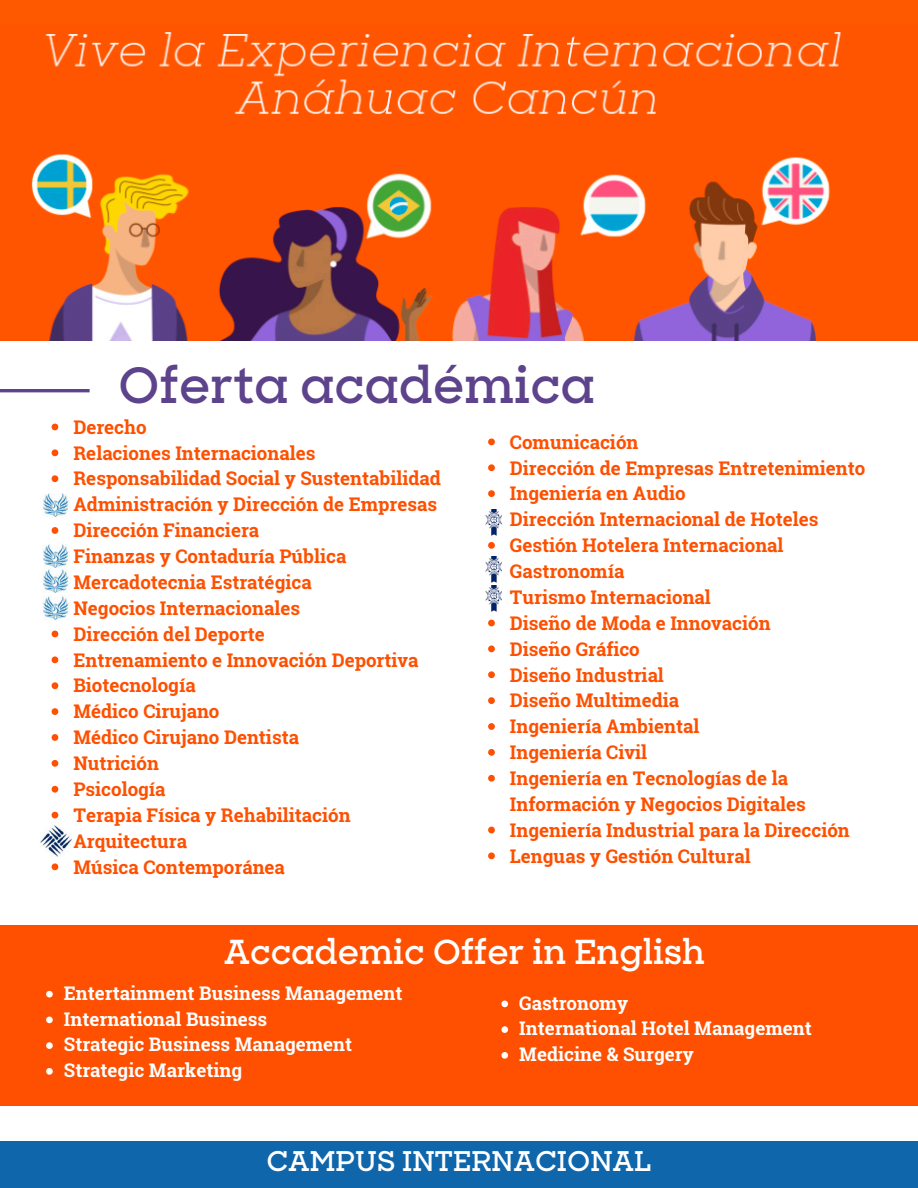
<style>
.page{position:relative;width:918px;height:1188px;background:#fff}
.page>*{position:absolute;margin:0;border:0;box-sizing:border-box;transform-origin:0 0}
.t1{font:600 48.6px "YEEXGQ Sharp Slab";color:#5d428c}
.t2{font:600 33.15px "Sharp Slab";color:#fff}
.t3{font:600 27.15px "YEEXGQ Sharp Slab";color:#fff}
.t4{font:700 18.75px/25.8px "Roboto Slab";color:#fe5000}
.t5{font:700 18.75px "Roboto Slab";color:#fff}
</style>
<div class="page">
<hr style="left:0;top:389px;width:90px;height:3px;background:#5d428c">
<div style="left:0;top:926px;width:918px;height:180px;background:#fe5000"></div>
<svg style="left:52px;top:424px;width:6px;height:6px"></svg>
<svg style="left:52px;top:449px;width:6px;height:7px"></svg>
<svg style="left:52px;top:475px;width:6px;height:7px"></svg>
<svg style="left:52px;top:527px;width:6px;height:7px"></svg>
<svg style="left:52px;top:631px;width:6px;height:6px"></svg>
<svg style="left:52px;top:656px;width:6px;height:7px"></svg>
<svg style="left:52px;top:682px;width:6px;height:7px"></svg>
<svg style="left:52px;top:708px;width:6px;height:7px"></svg>
<svg style="left:52px;top:734px;width:6px;height:7px"></svg>
<svg style="left:52px;top:760px;width:6px;height:7px"></svg>
<svg style="left:52px;top:786px;width:6px;height:7px"></svg>
<svg style="left:52px;top:812px;width:6px;height:6px"></svg>
<svg style="left:52px;top:863px;width:6px;height:7px"></svg>
<img style="left:40px;top:825px;width:32px;height:32px">
<img style="left:43px;top:493px;width:26px;height:24px">
<img style="left:43px;top:544px;width:26px;height:49px">
<img style="left:43px;top:596px;width:26px;height:24px">
<img style="left:485px;top:509px;width:17px;height:27px">
<img style="left:485px;top:556px;width:17px;height:27px">
<img style="left:485px;top:585px;width:17px;height:27px">
<div style="left:0;top:1142px;width:918px;height:46px;background:#0f66ab"></div>
<img style="left:0;top:24px;width:918px;height:316px">
<div style="left:0;top:0;width:918px;height:24px;background:#ff5900"></div>
<svg style="left:46px;top:991px;width:7px;height:7px"></svg>
<svg style="left:46px;top:1017px;width:7px;height:6px"></svg>
<svg style="left:46px;top:1042px;width:7px;height:7px"></svg>
<svg style="left:46px;top:1068px;width:7px;height:7px"></svg>
<svg style="left:501px;top:1001px;width:7px;height:6px"></svg>
<svg style="left:501px;top:1026px;width:7px;height:7px"></svg>
<svg style="left:501px;top:1052px;width:7px;height:7px"></svg>
<svg style="left:488px;top:439px;width:7px;height:6px"></svg>
<svg style="left:488px;top:464px;width:7px;height:7px"></svg>
<svg style="left:488px;top:490px;width:7px;height:7px"></svg>
<svg style="left:488px;top:516px;width:7px;height:7px"></svg>
<svg style="left:488px;top:542px;width:7px;height:7px"></svg>
<svg style="left:488px;top:568px;width:7px;height:7px"></svg>
<svg style="left:488px;top:594px;width:7px;height:7px"></svg>
<svg style="left:488px;top:620px;width:7px;height:6px"></svg>
<svg style="left:488px;top:646px;width:7px;height:6px"></svg>
<svg style="left:488px;top:671px;width:7px;height:7px"></svg>
<svg style="left:488px;top:697px;width:7px;height:7px"></svg>
<svg style="left:488px;top:723px;width:7px;height:7px"></svg>
<svg style="left:488px;top:749px;width:7px;height:7px"></svg>
<svg style="left:488px;top:775px;width:7px;height:7px"></svg>
<svg style="left:488px;top:827px;width:7px;height:6px"></svg>
<svg style="left:488px;top:853px;width:7px;height:6px"></svg>
<p class="t1" style="left:118px;top:365px;width:478px">Oferta académica</p>
<p class="t4" style="left:510px;top:428px;width:130px">Comunicación</p>
<p class="t4" style="left:510px;top:454px;width:357px">Dirección de Empresas Entretenimiento</p>
<p class="t4" style="left:510px;top:480px;width:177px">Ingeniería en Audio</p>
<p class="t4" style="left:510px;top:506px;width:310px">Dirección Internacional de Hoteles</p>
<p class="t4" style="left:510px;top:532px;width:275px">Gestión Hotelera Internacional</p>
<p class="t4" style="left:510px;top:558px;width:116px">Gastronomía</p>
<p class="t4" style="left:510px;top:584px;width:202px">Turismo Internacional</p>
<p class="t4" style="left:510px;top:610px;width:262px">Diseño de Moda e Innovación</p>
<p class="t4" style="left:510px;top:635px;width:131px">Diseño Gráfico</p>
<p class="t4" style="left:510px;top:661px;width:156px">Diseño Industrial</p>
<p class="t4" style="left:510px;top:687px;width:171px">Diseño Multimedia</p>
<p class="t4" style="left:510px;top:713px;width:191px">Ingeniería Ambiental</p>
<p class="t4" style="left:510px;top:739px;width:139px">Ingeniería Civil</p>
<p class="t4" style="left:510px;top:765px;width:297px">Ingeniería en Tecnologías de la<br>Información y Negocios Digitales</p>
<p class="t4" style="left:510px;top:817px;width:341px">Ingeniería Industrial para la Dirección</p>
<p class="t4" style="left:510px;top:842px;width:242px">Lenguas y Gestión Cultural</p>
<p class="t4" style="left:73px;top:414px;width:75px">Derecho</p>
<h1 class="t4" style="left:73px;top:439px;width:243px">Relaciones Internacionales</h1>
<p class="t4" style="left:73px;top:465px;width:369px">Responsabilidad Social y Sustentabilidad</p>
<p class="t4" style="left:73px;top:491px;width:365px">Administración y Dirección de Empresas</p>
<p class="t4" style="left:73px;top:517px;width:187px">Dirección Financiera</p>
<p class="t4" style="left:73px;top:543px;width:274px">Finanzas y Contaduría Pública</p>
<p class="t4" style="left:73px;top:569px;width:240px">Mercadotecnia Estratégica</p>
<p class="t4" style="left:73px;top:595px;width:228px">Negocios Internacionales</p>
<p class="t4" style="left:73px;top:621px;width:193px">Dirección del Deporte</p>
<p class="t4" style="left:73px;top:646px;width:347px">Entrenamiento e Innovación Deportiva</p>
<p class="t4" style="left:73px;top:672px;width:124px">Biotecnología</p>
<p class="t4" style="left:73px;top:698px;width:148px">Médico Cirujano</p>
<p class="t4" style="left:73px;top:724px;width:227px">Médico Cirujano Dentista</p>
<p class="t4" style="left:73px;top:750px;width:87px">Nutrición</p>
<p class="t4" style="left:73px;top:776px;width:94px">Psicología</p>
<p class="t4" style="left:73px;top:802px;width:279px">Terapia Física y Rehabilitación</p>
<p class="t4" style="left:73px;top:828px;width:115px">Arquitectura</p>
<p class="t4" style="left:73px;top:853px;width:213px">Música Contemporánea</p>
<p class="t2" style="left:224px;top:939px;width:483px">Accademic Offer in English</p>
<p class="t5" style="left:64px;top:980px;width:340px">Entertainment Business Management</p>
<p class="t5" style="left:64px;top:1006px;width:205px">International Business</p>
<p class="t5" style="left:64px;top:1032px;width:290px">Strategic Business Management</p>
<p class="t5" style="left:64px;top:1058px;width:180px">Strategic Marketing</p>
<p class="t5" style="left:519px;top:990px;width:110px">Gastronomy</p>
<p class="t5" style="left:519px;top:1016px;width:294px">International Hotel Management</p>
<p class="t5" style="left:519px;top:1042px;width:176px">Medicine &amp; Surgery</p>
<p class="t3" style="left:266px;top:1150px;width:387px">CAMPUS INTERNACIONAL</p>
</div>
